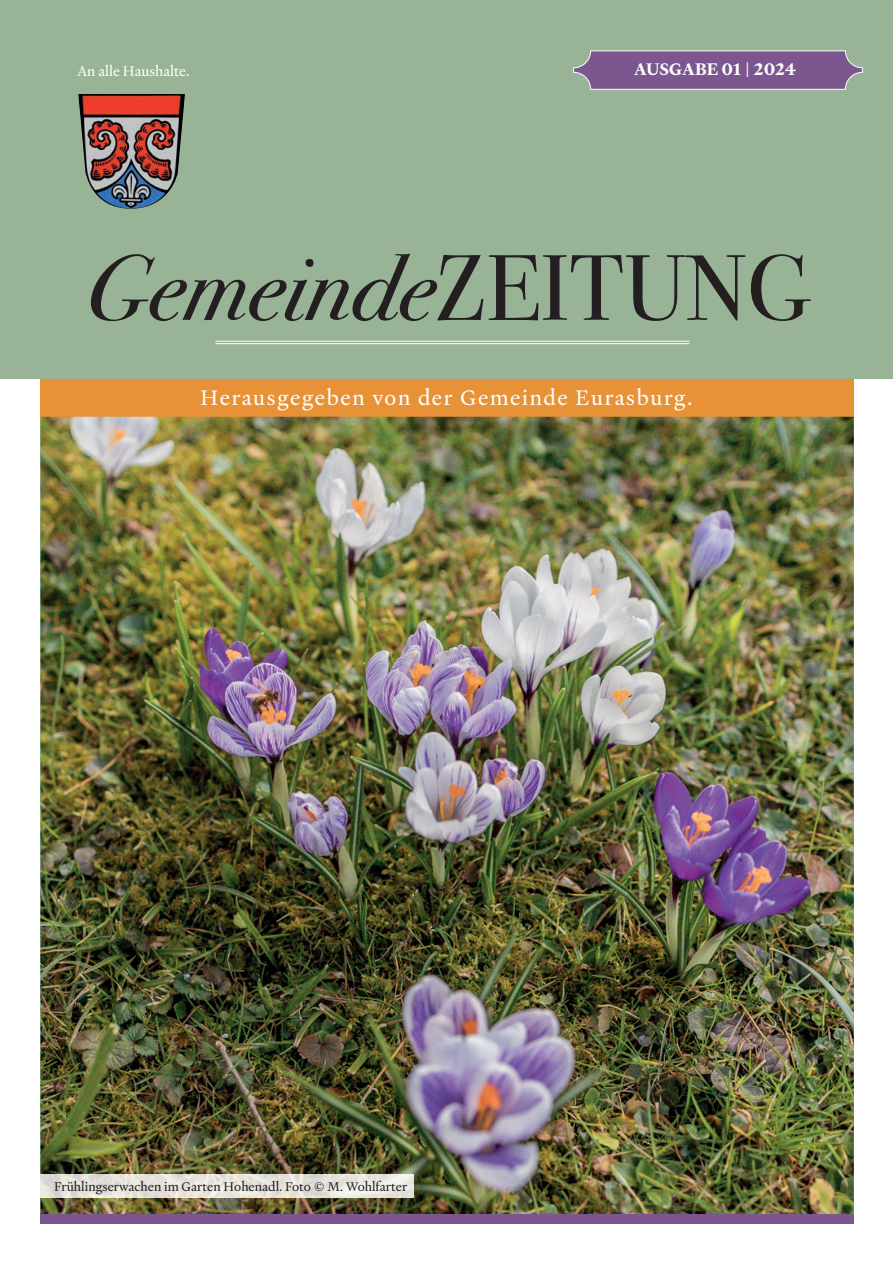
<style>
.page{position:relative;width:893px;height:1263px;background:#fff}
.page>*{position:absolute;margin:0;border:0;box-sizing:border-box;transform-origin:0 0}
.t1{font:italic 93px "Bodoni Svty Two ITCTT";color:#231f20}
.t2{font:22.5px "Heldane Text";letter-spacing:.07em;color:#fff}
.t3{font:700 18px "Heldane Text";color:#fff}
.t4{font:15px "Heldane Text";color:#fff}
.t5{font:13.5px "Heldane Text";color:#231f20}
.s1{font-style:normal}
</style>
<div class="page">
<div style="left:0;top:0;width:893px;height:379px;background:#99b396"></div>
<div style="left:40px;top:379px;width:814px;height:38px;background:#e89238"></div>
<img style="left:40px;top:417px;width:814px;height:797px">
<hr style="left:215px;top:341px;width:474px;height:1px;background:#fff">
<hr style="left:215px;top:343px;width:474px;height:1px;background:#fff">
<div style="left:574px;top:51px;width:288px;height:38px;background:#7b568f;border-radius:17px"></div>
<div style="left:573px;top:50px;width:290px;height:40px;border:1px solid #fff;border-radius:17px"></div>
<img style="left:78px;top:94px;width:107px;height:115px">
<img style="left:40px;top:1175px;width:374px;height:23px">
<div style="left:40px;top:1214px;width:814px;height:10px;background:#7b568f"></div>
<p class="t4" style="left:77px;top:61px;width:114px">An alle Haushalte.</p>
<h3 class="t3" style="left:634px;top:58px;width:164px">AUSGABE 01 | 2024</h3>
<h1 class="t1" style="left:86px;top:207px;width:725px">Gemeinde<span class="s1">ZEITUNG</span></h1>
<h2 class="t2" style="left:200px;top:382px;width:493px">Herausgegeben von der Gemeinde Eurasburg.</h2>
<p class="t5" style="left:54px;top:1177px;width:355px">Frühlingserwachen im Garten Hohenadl. Foto © M. Wohlfarter</p>
</div>
